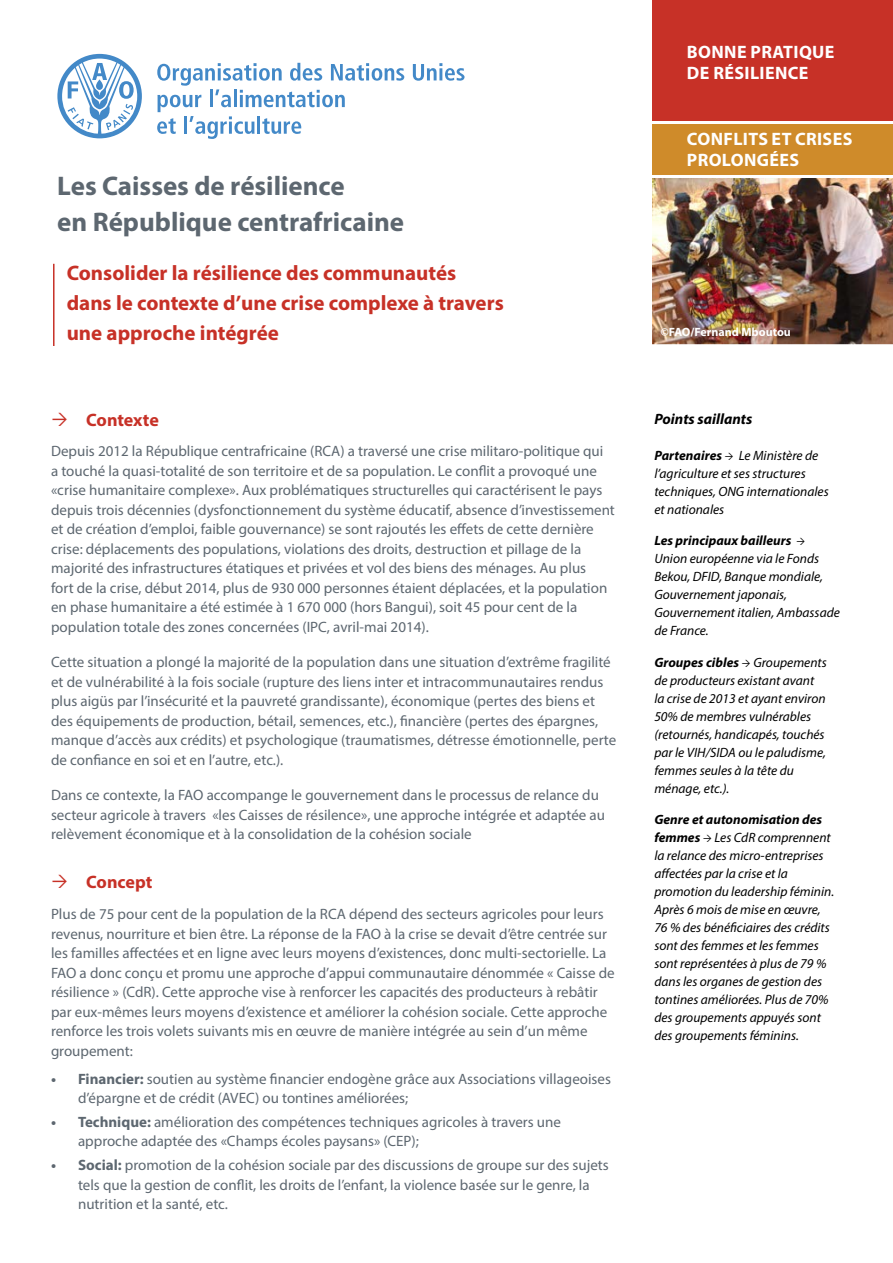
<style>
.page{position:relative;width:893px;height:1263px;background:#fff}
.page>*{position:absolute;margin:0;border:0;box-sizing:border-box;transform-origin:0 0}
.t1{font:700 27px/36px "Myriad Pro";color:#5d6770}
.t2{font:700 21px/30px "Myriad Pro";color:#c73127}
.t3{font:700 18px/21.6px "Myriad Pro";letter-spacing:.02em;color:#fff}
.t4{font:700 18px "Myriad Pro";letter-spacing:-.005em;color:#c73127}
.t5{font:15px/19.5px "Myriad Pro";color:#5d6770}
.t6{font:italic 700 15px "Myriad Pro";color:#000}
.t7{font:italic 13.5px/18px "Myriad Pro";color:#000}
.t8{font:italic 700 13.5px "Myriad Pro";color:#000}
.t9{font:700 12px "Myriad Pro";color:#fff}
.s1{font-weight:700}
</style>
<div class="page">
<img style="left:653px;top:178px;width:240px;height:167px">
<div style="left:653px;top:0;width:240px;height:121px;background:#c73127"></div>
<div style="left:653px;top:124px;width:240px;height:50px;background:#cf8b2a"></div>
<svg style="left:57px;top:54px;width:85px;height:84px"></svg>
<svg style="left:413px;top:63px;width:51px;height:18px"></svg>
<svg style="left:157px;top:63px;width:247px;height:76px"></svg>
<hr style="left:53px;top:264px;width:2px;height:82px;background:#c73127">
<h1 class="t1" style="left:57px;top:167px;width:348px">Les Caisses de résilience<br>en République centrafricaine</h1>
<h2 class="t2" style="left:67px;top:257px;width:439px">Consolider la résilience des communautés dans le contexte d’une crise complexe à travers une approche intégrée</h2>
<p class="t4" style="left:86px;top:409px;width:74px">Contexte</p>
<p class="t5" style="left:51px;top:441px;width:565px">Depuis 2012 la République centrafricaine (RCA) a traversé une crise militaro-politique qui<br>a touché la quasi-totalité de son territoire et de sa population. Le conflit a provoqué une «crise humanitaire complexe». Aux problématiques structurelles qui caractérisent le pays depuis trois décennies (dysfonctionnement du système éducatif, absence d’investissement et de création d’emploi, faible gouvernance) se sont rajoutés les effets de cette dernière crise: déplacements des populations, violations des droits, destruction et pillage de la majorité des infrastructures étatiques et privées et vol des biens des ménages. Au plus<br>fort de la crise, début 2014, plus de 930 000 personnes étaient déplacées, et la population en phase humanitaire a été estimée à 1 670 000 (hors Bangui), soit 45 pour cent de la population totale des zones concernées (IPC, avril-mai 2014).</p>
<p class="t5" style="left:51px;top:652px;width:567px">Cette situation a plongé la majorité de la population dans une situation d’extrême fragilité et de vulnérabilité à la fois sociale (rupture des liens inter et intracommunautaires rendus plus aigüs par l’insécurité et la pauvreté grandissante), économique (pertes des biens et des équipements de production, bétail, semences, etc.), financière (pertes des épargnes, manque d’accès aux crédits) et psychologique (traumatismes, détresse émotionnelle, perte de confiance en soi et en l’autre, etc.).</p>
<p class="t5" style="left:51px;top:785px;width:556px">Dans ce contexte, la FAO accompange le gouvernement dans le processus de relance du secteur agricole à travers «les Caisses de résilence», une approche intégrée et adaptée au relèvement économique et à la consolidation de la cohésion sociale</p>
<p class="t4" style="left:86px;top:870px;width:68px">Concept</p>
<p class="t5" style="left:51px;top:904px;width:565px">Plus de 75 pour cent de la population de la RCA dépend des secteurs agricoles pour leurs revenus, nourriture et bien être. La réponse de la FAO à la crise se devait d’être centrée sur les familles affectées et en ligne avec leurs moyens d’existences, donc multi-sectorielle. La FAO a donc conçu et promu une approche d’appui communautaire dénommée « Caisse de résilience » (CdR). Cette approche vise à renforcer les capacités des producteurs à rebâtir par eux-mêmes leurs moyens d’existence et améliorer la cohésion sociale. Cette approche renforce les trois volets suivants mis en œuvre de manière intégrée au sein d’un même groupement:</p>
<p class="t5" style="left:78px;top:1068px;width:534px;text-indent:-27px"><span class="s1">• Financier:</span> soutien au système financier endogène grâce aux Associations villageoises d’épargne et de crédit (AVEC) ou tontines améliorées;</p>
<p class="t5" style="left:78px;top:1112px;width:484px;text-indent:-27px"><span class="s1">• Technique:</span> amélioration des compétences techniques agricoles à travers une approche adaptée des «Champs écoles paysans» (CEP);</p>
<p class="t5" style="left:78px;top:1155px;width:532px;text-indent:-27px"><span class="s1">• Social:</span> promotion de la cohésion sociale par des discussions de groupe sur des sujets tels que la gestion de conflit, les droits de l’enfant, la violence basée sur le genre, la nutrition et la santé, etc.</p>
<p class="t3" style="left:687px;top:40px;width:149px">BONNE PRATIQUE<br>DE RÉSILIENCE</p>
<p class="t3" style="left:687px;top:127px;width:167px">CONFLITS ET CRISES<br>PROLONGÉES</p>
<p class="t9" style="left:661px;top:324px;width:132px">©FAO/Fernand Mboutou</p>
<p class="t6" style="left:654px;top:409px;width:100px">Points saillants</p>
<p class="t7" style="left:654px;top:446px;width:176px"><span class="s1">Partenaires</span> Le Ministère de l’agriculture et ses structures techniques, ONG internationales et nationales</p>
<p class="t8" style="left:654px;top:532px;width:139px">Les principaux bailleurs</p>
<p class="t7" style="left:654px;top:549px;width:187px">Union européenne via le Fonds<br>Bekou, DFID, Banque mondiale,<br>Gouvernement japonais,<br>Gouvernement italien, Ambassade de France.</p>
<p class="t7" style="left:654px;top:653px;width:174px"><span class="s1">Groupes cibles</span> Groupements de producteurs existant avant la crise de 2013 et ayant environ<br>50% de membres vulnérables (retournés, handicapés, touchés par le VIH/SIDA ou le paludisme, femmes seules à la tête du ménage, etc.).</p>
<p class="t7" style="left:654px;top:810px;width:181px"><span class="s1">Genre et autonomisation des femmes</span> Les CdR comprennent la relance des micro-entreprises affectées par la crise et la promotion du leadership féminin.<br>Après 6 mois de mise en œuvre,<br>76 % des bénéficiaires des crédits sont des femmes et les femmes sont représentées à plus de 79 % dans les organes de gestion des tontines améliorées. Plus de 70% des groupements appuyés sont des groupements féminins.</p>
</div>
